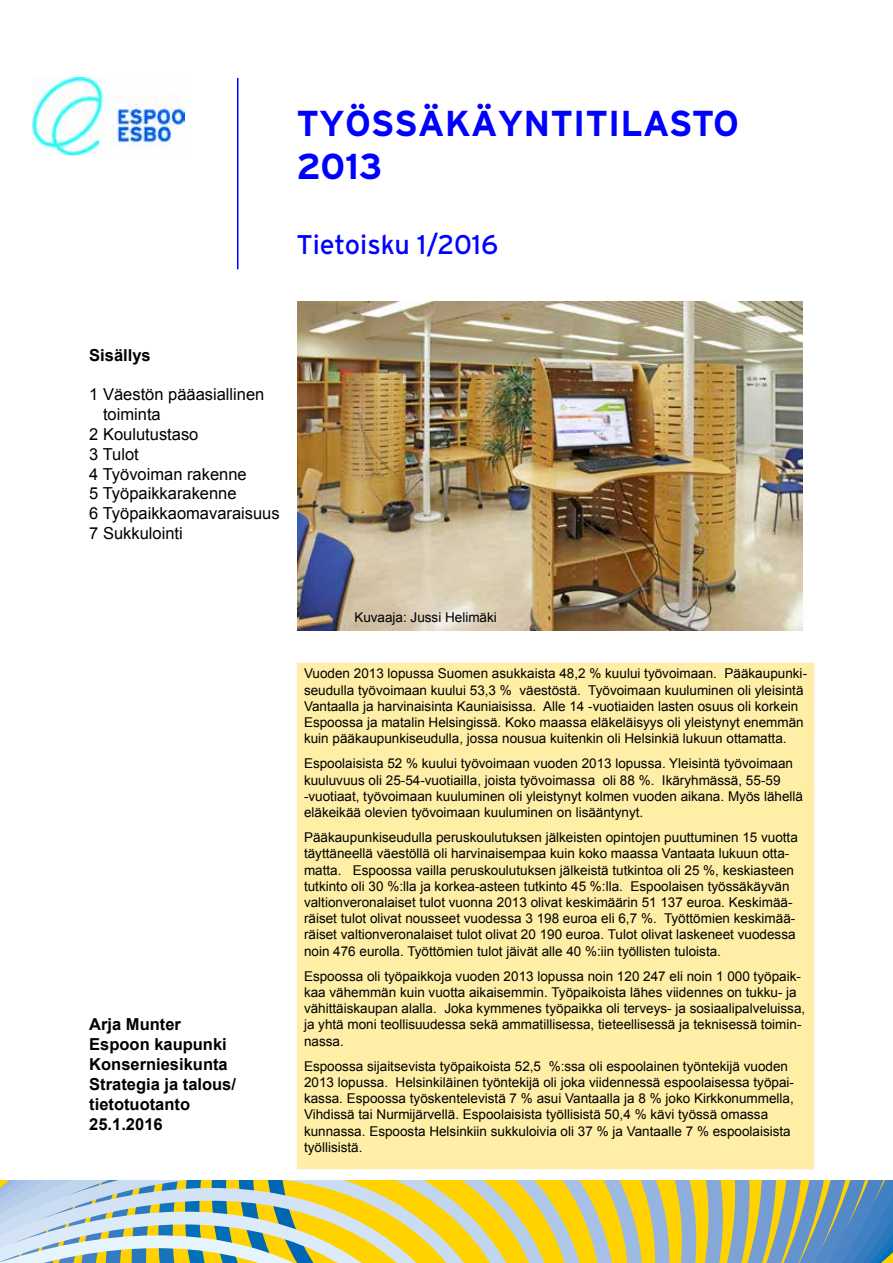
<style>
.page{position:relative;width:893px;height:1263px;background:#fff}
.page>*{position:absolute;margin:0;border:0;box-sizing:border-box;transform-origin:0 0}
.t1{font:700 36px/43.2px "Interstate";color:#00f}
.t2{font:27px "Interstate";color:#00f}
.t3{font:16.5px "Arial";color:#000}
.t4{font:700 16.5px/19.8px "Arial";color:#000}
.t5{font:13.5px/16.2px "Arial";color:#000}
</style>
<div class="page">
<img style="left:33px;top:78px;width:151px;height:78px">
<hr style="left:237px;top:78px;width:1px;height:191px;background:#00f">
<svg style="left:867px;top:1181px;width:26px;height:82px;background:#3d7fb8"></svg>
<svg style="left:840px;top:1181px;width:27px;height:82px;background:#578ab6"></svg>
<svg style="left:814px;top:1181px;width:26px;height:82px;background:#7196ac"></svg>
<svg style="left:787px;top:1181px;width:27px;height:82px;background:#87a1a0"></svg>
<svg style="left:760px;top:1181px;width:27px;height:82px;background:#9aaa94"></svg>
<svg style="left:734px;top:1181px;width:26px;height:82px;background:#a9b289"></svg>
<svg style="left:707px;top:1181px;width:27px;height:82px;background:#b7b97d"></svg>
<svg style="left:680px;top:1181px;width:27px;height:82px;background:#c3bf71"></svg>
<svg style="left:654px;top:1181px;width:26px;height:82px;background:#cec464"></svg>
<svg style="left:627px;top:1181px;width:27px;height:82px;background:#d6c75a"></svg>
<svg style="left:600px;top:1181px;width:27px;height:82px;background:#d7c85e"></svg>
<svg style="left:574px;top:1181px;width:26px;height:82px;background:#d8ca64"></svg>
<svg style="left:547px;top:1181px;width:27px;height:82px;background:#decd5d"></svg>
<svg style="left:0;top:1181px;width:547px;height:82px;background:#cbce93"></svg>
<img style="left:298px;top:302px;width:504px;height:328px">
<div style="left:297px;top:663px;width:517px;height:506px;background:#ffeea6;border:2px solid #ffecb3"></div>
<h1 class="t1" style="left:297px;top:101px;width:444px">TYÖSSÄKÄYNTITILASTO<br>2013</h1>
<h2 class="t2" style="left:297px;top:229px;width:203px">Tietoisku 1/2016</h2>
<p class="t4" style="left:89px;top:345px;width:63px">Sisällys</p>
<p class="t3" style="left:89px;top:384px;width:177px">1 Väestön pääasiallinen</p>
<p class="t3" style="left:103px;top:403px;width:59px">toiminta</p>
<p class="t3" style="left:89px;top:423px;width:111px">2 Koulutustaso</p>
<p class="t3" style="left:89px;top:443px;width:51px">3 Tulot</p>
<p class="t3" style="left:89px;top:463px;width:159px">4 Työvoiman rakenne</p>
<p class="t3" style="left:89px;top:483px;width:149px">5 Työpaikkarakenne</p>
<p class="t3" style="left:89px;top:502px;width:192px">6 Työpaikkaomavaraisuus</p>
<p class="t3" style="left:89px;top:522px;width:95px">7 Sukkulointi</p>
<p class="t4" style="left:89px;top:1015px;width:148px">Arja Munter<br>Espoon kaupunki<br>Konserniesikunta<br>Strategia ja talous/ tietotuotanto<br>25.1.2016</p>
<p class="t5" style="left:354px;top:609px;width:144px">Kuvaaja: Jussi Helimäki</p>
<p class="t5" style="left:304px;top:666px;width:505px">Vuoden 2013 lopussa Suomen asukkaista 48,2 % kuului työvoimaan. Pääkaupunki&shy;seudulla työvoimaan kuului 53,3 % väestöstä. Työvoimaan kuuluminen oli yleisintä Vantaalla ja harvinaisinta Kauniaisissa. Alle 14 -vuotiaiden lasten osuus oli korkein Espoossa ja matalin Helsingissä. Koko maassa eläkeläisyys oli yleistynyt enemmän kuin pääkaupunkiseudulla, jossa nousua kuitenkin oli Helsinkiä lukuun ottamatta.</p>
<p class="t5" style="left:304px;top:756px;width:500px">Espoolaisista 52 % kuului työvoimaan vuoden 2013 lopussa. Yleisintä työvoimaan kuuluvuus oli 25-54-vuotiailla, joista työvoimassa oli 88 %. Ikäryhmässä, 55-59 -vuotiaat, työvoimaan kuuluminen oli yleistynyt kolmen vuoden aikana. Myös lähellä eläkeikää olevien työvoimaan kuuluminen on lisääntynyt.</p>
<p class="t5" style="left:304px;top:829px;width:495px">Pääkaupunkiseudulla peruskoulutuksen jälkeisten opintojen puuttuminen 15 vuotta täyttäneellä väestöllä oli harvinaisempaa kuin koko maassa Vantaata lukuun otta&shy;matta. Espoossa vailla peruskoulutuksen jälkeistä tutkintoa oli 25 %, keskiasteen tutkinto oli 30 %:lla ja korkea-asteen tutkinto 45 %:lla. Espoolaisen työssäkäyvän valtionveronalaiset tulot vuonna 2013 olivat keskimäärin 51 137 euroa. Keskimää&shy;räiset tulot olivat nousseet vuodessa 3 198 euroa eli 6,7 %. Työttömien keskimää&shy;räiset valtionveronalaiset tulot olivat 20 190 euroa. Tulot olivat laskeneet vuodessa noin 476 eurolla. Työttömien tulot jäivät alle 40 %:iin työllisten tuloista.</p>
<p class="t5" style="left:304px;top:968px;width:503px">Espoossa oli työpaikkoja vuoden 2013 lopussa noin 120 247 eli noin 1 000 työpaik&shy;kaa vähemmän kuin vuotta aikaisemmin. Työpaikoista lähes viidennes on tukku- ja vähittäiskaupan alalla. Joka kymmenes työpaikka oli terveys- ja sosiaalipalveluissa, ja yhtä moni teollisuudessa sekä ammatillisessa, tieteellisessä ja teknisessä toimin&shy;nassa.</p>
<p class="t5" style="left:304px;top:1058px;width:492px">Espoossa sijaitsevista työpaikoista 52,5 %:ssa oli espoolainen työntekijä vuoden 2013 lopussa. Helsinkiläinen työntekijä oli joka viidennessä espoolaisessa työpai&shy;kassa. Espoossa työskentelevistä 7 % asui Vantaalla ja 8 % joko Kirkkonummella, Vihdissä tai Nurmijärvellä. Espoolaisista työllisistä 50,4 % kävi työssä omassa kunnassa. Espoosta Helsinkiin sukkuloivia oli 37 % ja Vantaalle 7 % espoolaisista työllisistä.</p>
</div>
